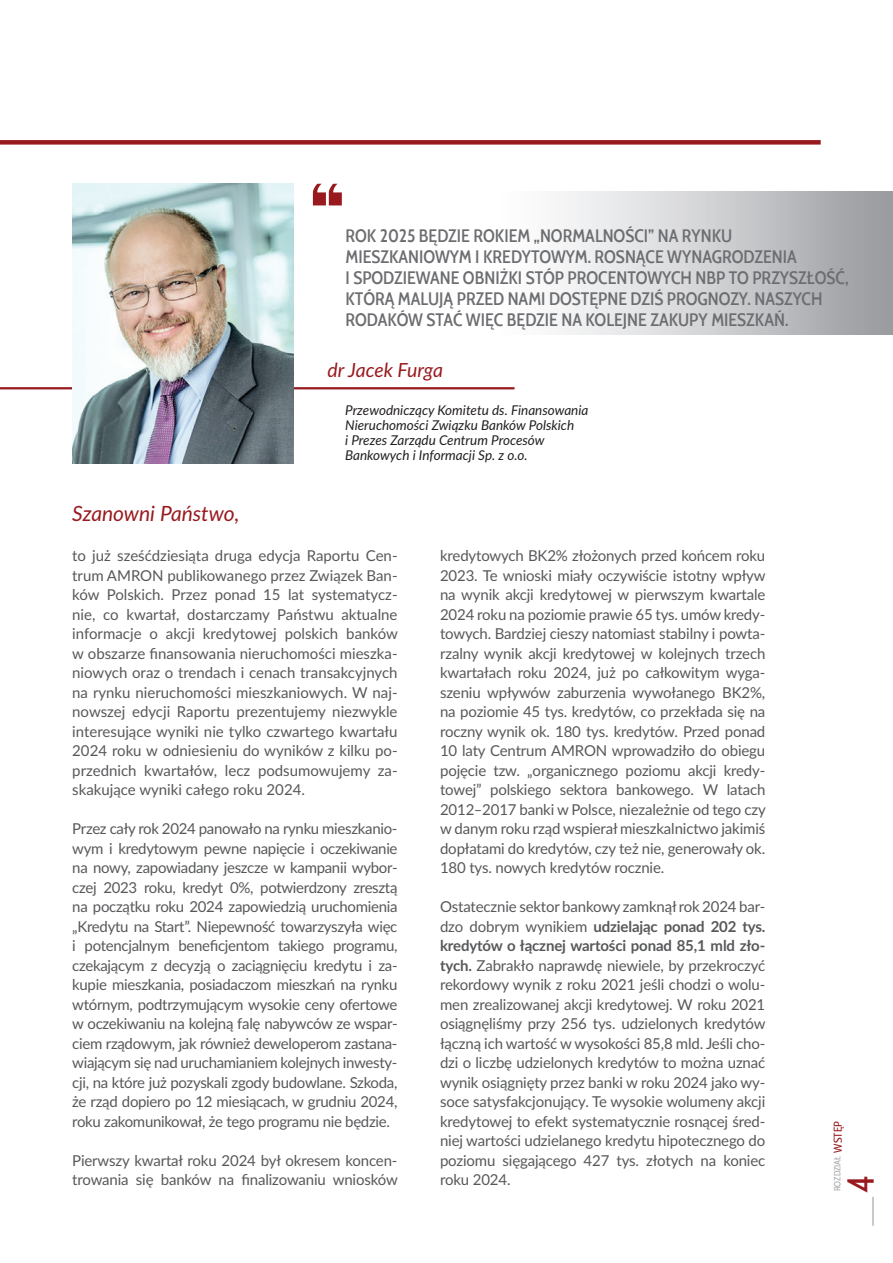
<style>
.page{position:relative;width:893px;height:1263px;background:#fff}
.page>*{position:absolute;margin:0;border:0;box-sizing:border-box;transform-origin:0 0}
.t1{font:37.5px "Cabin Condensed";color:#981a1f}
.t2{font:italic 21px "Lato";color:#981a1f}
.t3{font:italic 19.5px "Lato";letter-spacing:-.01em;color:#981a1f}
.t4{font:500 18px/21px "Cabin Condensed";color:#6c6d70}
.t5{font:15px/19.5px "Lato";letter-spacing:-.01em;color:#57585a;text-align:justify}
.t6{font:italic 13.5px/15px "Lato";color:#231f20}
.t7{font:11.25px "Cabin Condensed";color:#981a1f}
.t8{font:9px "Cabin Condensed";color:#a8a9ad}
.s1{font-weight:700}
</style>
<div class="page">
<svg style="left:873px;top:1197px;width:1px;height:29px"></svg>
<div style="left:409px;top:192px;width:484px;height:142px;background:linear-gradient(to right,#fff,#a2a4a8)"></div>
<div style="left:0;top:140px;width:821px;height:5px;background:#981a1f"></div>
<hr style="left:0;top:387px;width:514px;height:2px;background:#981a1f">
<img style="left:72px;top:184px;width:221px;height:280px">
<svg style="left:313px;top:184px;width:29px;height:21px"></svg>
<p class="t4" style="left:345px;top:224px;width:504px">ROK 2025 BĘDZIE ROKIEM „NORMALNOŚCI” NA RYNKU MIESZKANIOWYM I KREDYTOWYM. ROSNĄCE WYNAGRODZENIA<br>I SPODZIEWANE OBNIŻKI STÓP PROCENTOWYCH NBP TO PRZYSZŁOŚĆ, KTÓRĄ MALUJĄ PRZED NAMI DOSTĘPNE DZIŚ PROGNOZY. NASZYCH RODAKÓW STAĆ WIĘC BĘDZIE NA KOLEJNE ZAKUPY MIESZKAŃ.</p>
<h3 class="t3" style="left:328px;top:356px;width:117px">dr Jacek Furga</h3>
<h2 class="t2" style="left:72px;top:498px;width:169px">Szanowni Państwo,</h2>
<p class="t6" style="left:345px;top:402px;width:245px">Przewodniczący Komitetu ds. Finansowania Nieruchomości Związku Banków Polskich<br>i Prezes Zarządu Centrum Procesów Bankowych i Informacji Sp. z o.o.</p>
<p class="t5" style="left:72px;top:545px;width:327px">to już sześćdziesiąta druga edycja Raportu Cen&shy;trum AMRON publikowanego przez Związek Ban&shy;ków Polskich. Przez ponad 15 lat systematycz&shy;nie, co kwartał, dostarczamy Państwu aktualne informacje o akcji kredytowej polskich banków w obszarze finansowania nieruchomości mieszka&shy;niowych oraz o trendach i cenach transakcyjnych na rynku nieruchomości mieszkaniowych. W naj&shy;nowszej edycji Raportu prezentujemy niezwykle interesujące wyniki nie tylko czwartego kwartału 2024 roku w odniesieniu do wyników z kilku po&shy;przednich kwartałów, lecz podsumowujemy za&shy;skakujące wyniki całego roku 2024.</p>
<p class="t5" style="left:72px;top:818px;width:327px">Przez cały rok 2024 panowało na rynku mieszkanio&shy;wym i kredytowym pewne napięcie i oczekiwanie na nowy, zapowiadany jeszcze w kampanii wybor&shy;czej 2023 roku, kredyt 0%, potwierdzony zresztą na początku roku 2024 zapowiedzią uruchomienia „Kredytu na Start”. Niepewność towarzyszyła więc i potencjalnym beneficjentom takiego programu, czekającym z decyzją o zaciągnięciu kredytu i za&shy;kupie mieszkania, posiadaczom mieszkań na rynku wtórnym, podtrzymującym wysokie ceny ofertowe w oczekiwaniu na kolejną falę nabywców ze wspar&shy;ciem rządowym, jak również deweloperom zastana&shy;wiającym się nad uruchamianiem kolejnych inwesty&shy;cji, na które już pozyskali zgody budowlane. Szkoda, że rząd dopiero po 12 miesiącach, w grudniu 2024, roku zakomunikował, że tego programu nie będzie.</p>
<p class="t5" style="left:72px;top:1150px;width:327px">Pierwszy kwartał roku 2024 był okresem koncen&shy;trowania się banków na finalizowaniu wniosków</p>
<p class="t5" style="left:440px;top:545px;width:327px">kredytowych BK2% złożonych przed końcem roku 2023. Te wnioski miały oczywiście istotny wpływ na wynik akcji kredytowej w pierwszym kwartale 2024 roku na poziomie prawie 65 tys. umów kredy&shy;towych. Bardziej cieszy natomiast stabilny i powta&shy;rzalny wynik akcji kredytowej w kolejnych trzech kwartałach roku 2024, już po całkowitym wyga&shy;szeniu wpływów zaburzenia wywołanego BK2%, na poziomie 45 tys. kredytów, co przekłada się na roczny wynik ok. 180 tys. kredytów. Przed ponad 10 laty Centrum AMRON wprowadziło do obiegu pojęcie tzw. „organicznego poziomu akcji kredy&shy;towej” polskiego sektora bankowego. W latach 2012‒2017 banki w Polsce, niezależnie od tego czy w danym roku rząd wspierał mieszkalnictwo jakimiś dopłatami do kredytów, czy też nie, generowały ok.<br>180 tys. nowych kredytów rocznie.</p>
<p class="t5" style="left:440px;top:896px;width:327px">Ostatecznie sektor bankowy zamknął rok 2024 bar&shy;dzo dobrym wynikiem <span class="s1">udzielając ponad 202 tys. kredytów o łącznej wartości ponad 85,1 mld zło&shy;tych.</span> Zabrakło naprawdę niewiele, by przekroczyć rekordowy wynik z roku 2021 jeśli chodzi o wolu&shy;men zrealizowanej akcji kredytowej. W roku 2021 osiągnęliśmy przy 256 tys. udzielonych kredytów łączną ich wartość w wysokości 85,8 mld. Jeśli cho&shy;dzi o liczbę udzielonych kredytów to można uznać wynik osiągnięty przez banki w roku 2024 jako wy&shy;soce satysfakcjonujący. Te wysokie wolumeny akcji kredytowej to efekt systematycznie rosnącej śred&shy;niej wartości udzielanego kredytu hipotecznego do poziomu sięgającego 427 tys. złotych na koniec roku 2024.</p>
<p class="t7" style="left:829px;top:1153px;width:32px;rotate:-90deg">Wstęp</p>
<p class="t8" style="left:830px;top:1191px;width:37px;rotate:-90deg">ROZDZIAŁ</p>
<h1 class="t1" style="left:832px;top:1193px;width:18px;rotate:-90deg">4</h1>
</div>
